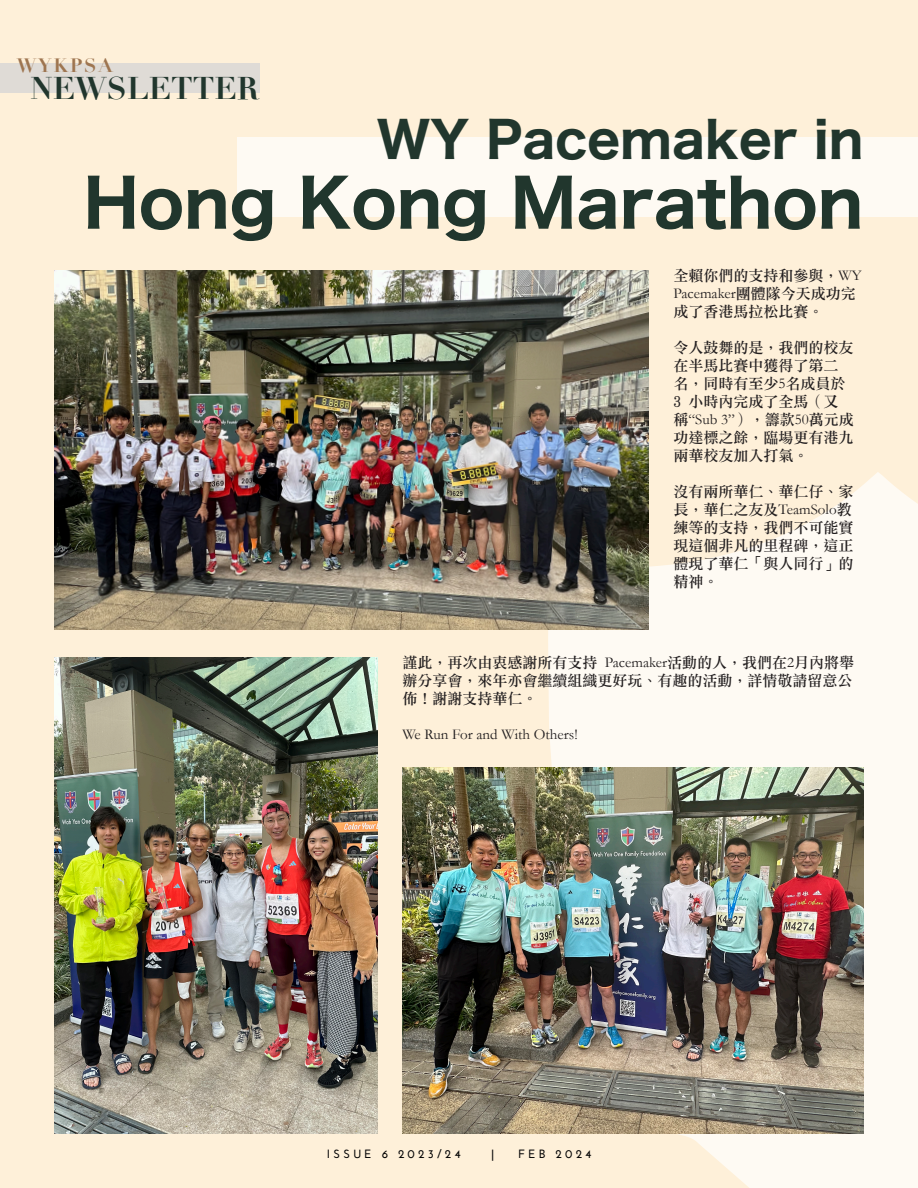
<style>
.page{position:relative;width:918px;height:1188px;background:#fef0d9}
.page>*{position:absolute;margin:0;border:0;box-sizing:border-box;transform-origin:0 0}
.t1{font:65.25px "Hiragino Sans W7";color:#21362d}
.t2{font:49.5px "Hiragino Sans W7";color:#21362d}
.t3{font:700 30.75px "Didot";color:#21362d}
.t4{font:700 18.9px "Didot";letter-spacing:.1em;color:#9e7550}
.t5{font:15px/18px "DF Li Song W5 WIN BF";color:#231f20}
.t6{font:15px "Garamond";color:#231f20}
.t7{font:700 12px "Josefin Sans";letter-spacing:.27em;color:#000001}
.s1{font-family:"Garamond"}
</style>
<div class="page">
<div style="left:0;top:63px;width:260px;height:29px;background:#dfdbd6"></div>
<img style="left:428px;top:473px;width:490px;height:715px">
<img style="left:402px;top:768px;width:462px;height:365px">
<img style="left:54px;top:270px;width:595px;height:360px">
<img style="left:54px;top:657px;width:323px;height:477px">
<div style="left:237px;top:137px;width:680px;height:80px;background:#fefaf3"></div>
<p class="t4" style="left:17px;top:54px;width:97px">WYKPSA</p>
<p class="t3" style="left:30px;top:68px;width:230px">NEWSLETTER</p>
<p class="t2" style="left:377px;top:101px;width:488px">WY Pacemaker in</p>
<p class="t1" style="left:83px;top:152px;width:782px">Hong Kong Marathon</p>
<p class="t5" style="left:674px;top:267px;width:190px">全賴你們的支持和參與，<span class="s1">WY<br>Pacemaker</span>團體隊今天成功完成了香港馬拉松比賽。</p>
<p class="t5" style="left:674px;top:339px;width:182px">令人鼓舞的是，我們的校友在半馬比賽中獲得了第二名，同時有至少<span class="s1">5</span>名成員於<br>3 小時內完成了全馬（又稱<span class="s1">“Sub 3”</span>），籌款<span class="s1">50</span>萬元成功達標之餘，臨場更有港九兩華校友加入打氣。</p>
<p class="t5" style="left:674px;top:483px;width:182px;text-align:justify">沒有兩所華仁、華仁仔、家長，華仁之友及<span class="s1">TeamSolo</span>教練等的支持，我們不可能實現這個非凡的里程碑，這正體現了華仁「與人同行」的精神。</p>
<p class="t5" style="left:402px;top:654px;width:453px">謹此，再次由衷感謝所有支持 <span class="s1">Pacemaker</span>活動的人，我們在<span class="s1">2</span>月內將舉辦分享會，來年亦會繼續組織更好玩、有趣的活動，詳情敬請留意公佈！謝謝支持華仁。</p>
<p class="t6" style="left:402px;top:725px;width:177px">We Run For and With Others!</p>
<p class="t7" style="left:327px;top:1147px;width:135px">ISSUE 6 2023/24</p>
<p class="t7" style="left:491px;top:1147px;width:5px">|</p>
<p class="t7" style="left:518px;top:1147px;width:75px">FEB 2024</p>
</div>
